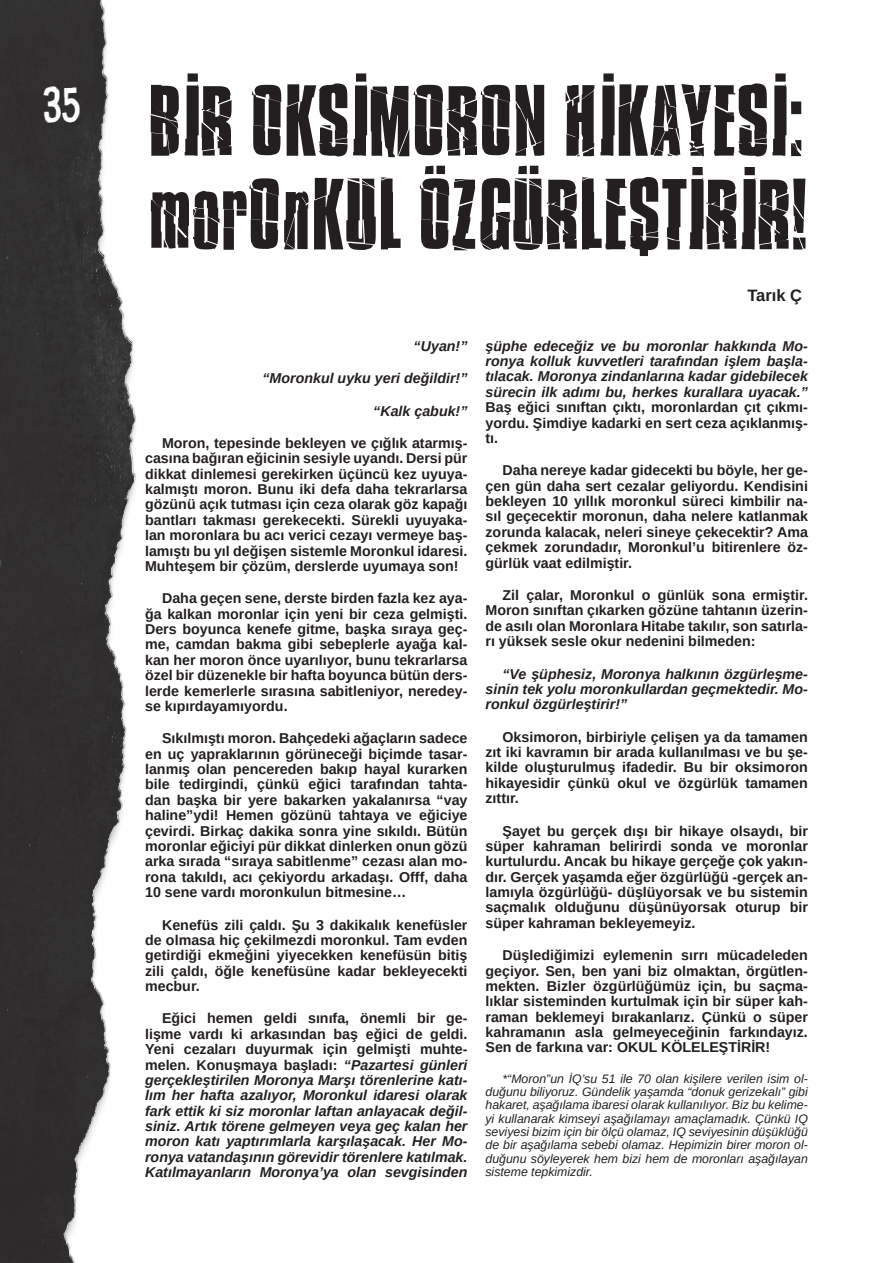
<style>
.page{position:relative;width:893px;height:1263px;background:#fff}
.page>*{position:absolute;margin:0;border:0;box-sizing:border-box;transform-origin:0 0}
.t1{font:87.15px "Bison PR";color:#231f20}
.t2{font:87px "Bison PR";color:#231f20}
.t3{font:49.5px "Flea Market Finds";color:#fff}
.t4{font:700 16.5px "Arimo";color:#231f20}
.t5{font:700 14.25px/15.5px "Arimo";color:#231f20;text-align:justify}
.t6{font:italic 700 14.25px/15.5px "Arimo";color:#231f20;text-align:justify}
.t7{font:italic 12.3px/13.2px "Arimo";color:#231f20;text-align:justify}
.s1{font-style:normal}
</style>
<div class="page">
<img style="left:0;top:0;width:137px;height:1263px">
<h3 class="t3" style="left:43px;top:73px;width:39px">35</h3>
<h2 class="t2" style="left:148px;top:72px;width:659px">BİR OKSİMORON HİKAYESİ:</h2>
<h1 class="t1" style="left:148px;top:166px;width:661px">morOnKUL ÖZGÜRLEŞTİRİR!</h1>
<p class="t6" style="left:414px;top:338px;width:55px">“Uyan!”</p>
<p class="t6" style="left:262px;top:371px;width:207px">“Moronkul uyku yeri değildir!”</p>
<p class="t6" style="left:373px;top:403px;width:96px">“Kalk çabuk!”</p>
<p class="t5" style="left:145px;top:435px;width:324px;text-indent:17px">Moron, tepesinde bekleyen ve çığlık atarmış&shy;casına bağıran eğicinin sesiyle uyandı. Dersi pür dikkat dinlemesi gerekirken üçüncü kez uyuya&shy;kalmıştı moron. Bunu iki defa daha tekrarlarsa gözünü açık tutması için ceza olarak göz kapağı bantları takması gerekecekti. Sürekli uyuyaka&shy;lan moronlara bu acı verici cezayı vermeye baş&shy;lamıştı bu yıl değişen sistemle Moronkul idaresi.<br>Muhteşem bir çözüm, derslerde uyumaya son!</p>
<p class="t5" style="left:145px;top:591px;width:324px;text-indent:17px">Daha geçen sene, derste birden fazla kez aya&shy;ğa kalkan moronlar için yeni bir ceza gelmişti.<br>Ders boyunca kenefe gitme, başka sıraya geç&shy;me, camdan bakma gibi sebeplerle ayağa kal&shy;kan her moron önce uyarılıyor, bunu tekrarlarsa özel bir düzenekle bir hafta boyunca bütün ders&shy;lerde kemerlerle sırasına sabitleniyor, neredey&shy;se kıpırdayamıyordu.</p>
<p class="t5" style="left:145px;top:731px;width:324px;text-indent:17px">Sıkılmıştı moron. Bahçedeki ağaçların sadece en uç yapraklarının görüneceği biçimde tasar&shy;lanmış olan pencereden bakıp hayal kurarken bile tedirgindi, çünkü eğici tarafından tahta&shy;dan başka bir yere bakarken yakalanırsa “vay haline”ydi! Hemen gözünü tahtaya ve eğiciye çevirdi. Birkaç dakika sonra yine sıkıldı. Bütün moronlar eğiciyi pür dikkat dinlerken onun gözü arka sırada “sıraya sabitlenme” cezası alan mo&shy;rona takıldı, acı çekiyordu arkadaşı. Offf, daha 10 sene vardı moronkulun bitmesine…</p>
<p class="t5" style="left:145px;top:917px;width:324px;text-indent:17px">Kenefüs zili çaldı. Şu 3 dakikalık kenefüsler de olmasa hiç çekilmezdi moronkul. Tam evden getirdiği ekmeğini yiyecekken kenefüsün bitiş zili çaldı, öğle kenefüsüne kadar bekleyecekti mecbur.</p>
<p class="t6" style="left:145px;top:1011px;width:324px;text-indent:17px"><span class="s1">Eğici hemen geldi sınıfa, önemli bir ge&shy;lişme vardı ki arkasından baş eğici de geldi.<br>Yeni cezaları duyurmak için gelmişti muhte&shy;melen. Konuşmaya başladı:</span> “Pazartesi günleri gerçekleştirilen Moronya Marşı törenlerine katı&shy;lım her hafta azalıyor, Moronkul idaresi olarak fark ettik ki siz moronlar laftan anlayacak değil&shy;siniz. Artık törene gelmeyen veya geç kalan her moron katı yaptırımlarla karşılaşacak. Her Mo&shy;ronya vatandaşının görevidir törenlere katılmak.<br>Katılmayanların Moronya’ya olan sevgisinden</p>
<p class="t4" style="left:747px;top:284px;width:56px">Tarık Ç</p>
<p class="t6" style="left:485px;top:338px;width:324px">şüphe edeceğiz ve bu moronlar hakkında Mo&shy;ronya kolluk kuvvetleri tarafından işlem başla&shy;tılacak. Moronya zindanlarına kadar gidebilecek sürecin ilk adımı bu, herkes kurallara uyacak.”</p>
<p class="t5" style="left:485px;top:400px;width:324px">Baş eğici sınıftan çıktı, moronlardan çıt çıkmı&shy;yordu. Şimdiye kadarki en sert ceza açıklanmış&shy;tı.</p>
<p class="t5" style="left:485px;top:463px;width:324px;text-indent:17px">Daha nereye kadar gidecekti bu böyle, her ge&shy;çen gün daha sert cezalar geliyordu. Kendisini bekleyen 10 yıllık moronkul süreci kimbilir na&shy;sıl geçecektir moronun, daha nelere katlanmak zorunda kalacak, neleri sineye çekecektir? Ama çekmek zorundadır, Moronkul’u bitirenlere öz&shy;gürlük vaat edilmiştir.</p>
<p class="t5" style="left:485px;top:587px;width:324px;text-indent:17px">Zil çalar, Moronkul o günlük sona ermiştir.<br>Moron sınıftan çıkarken gözüne tahtanın üzerin&shy;de asılı olan Moronlara Hitabe takılır, son satırla&shy;rı yüksek sesle okur nedenini bilmeden:</p>
<p class="t6" style="left:485px;top:666px;width:324px;text-indent:17px">“Ve şüphesiz, Moronya halkının özgürleşme&shy;sinin tek yolu moronkullardan geçmektedir. Mo&shy;ronkul özgürleştirir!”</p>
<p class="t5" style="left:485px;top:729px;width:324px;text-indent:17px">Oksimoron, birbiriyle çelişen ya da tamamen zıt iki kavramın bir arada kullanılması ve bu şe&shy;kilde oluşturulmuş ifadedir. Bu bir oksimoron hikayesidir çünkü okul ve özgürlük tamamen zıttır.</p>
<p class="t5" style="left:485px;top:823px;width:324px;text-indent:17px">Şayet bu gerçek dışı bir hikaye olsaydı, bir süper kahraman belirirdi sonda ve moronlar kurtulurdu. Ancak bu hikaye gerçeğe çok yakın&shy;dır. Gerçek yaşamda eğer özgürlüğü -gerçek an&shy;lamıyla özgürlüğü- düşlüyorsak ve bu sistemin saçmalık olduğunu düşünüyorsak oturup bir süper kahraman bekleyemeyiz.</p>
<p class="t5" style="left:485px;top:948px;width:324px;text-indent:17px">Düşlediğimizi eylemenin sırrı mücadeleden geçiyor. Sen, ben yani biz olmaktan, örgütlen&shy;mekten. Bizler özgürlüğümüz için, bu saçma&shy;lıklar sisteminden kurtulmak için bir süper kah&shy;raman beklemeyi bırakanlarız. Çünkü o süper kahramanın asla gelmeyeceğinin farkındayız.<br>Sen de farkına var: OKUL KÖLELEŞTİRİR!</p>
<p class="t7" style="left:485px;top:1072px;width:324px;text-indent:17px">*“Moron”un İQ’su 51 ile 70 olan kişilere verilen isim ol&shy;duğunu biliyoruz. Gündelik yaşamda “donuk gerizekalı” gibi hakaret, aşağılama ibaresi olarak kullanılıyor. Biz bu kelime&shy;yi kullanarak kimseyi aşağılamayı amaçlamadık. Çünkü IQ seviyesi bizim için bir ölçü olamaz, IQ seviyesinin düşüklüğü de bir aşağılama sebebi olamaz. Hepimizin birer moron ol&shy;duğunu söyleyerek hem bizi hem de moronları aşağılayan sisteme tepkimizdir.</p>
</div>
